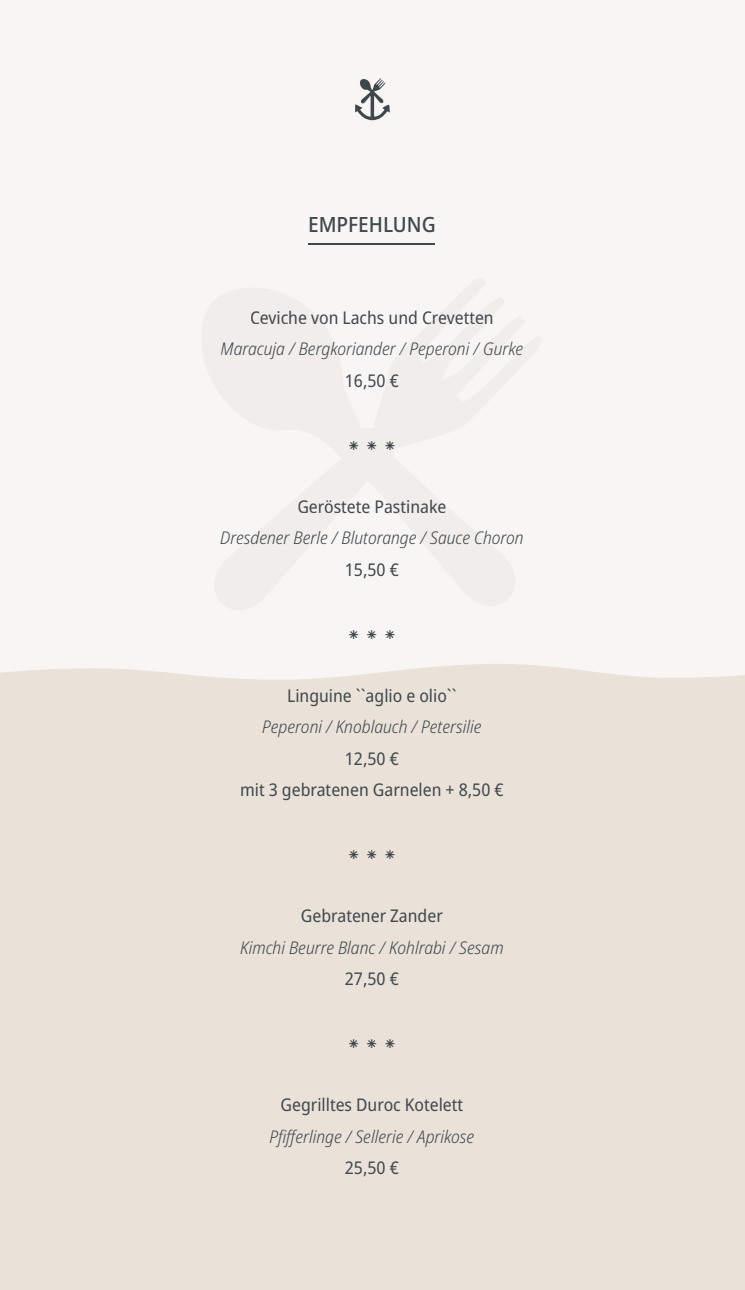
<style>
.page{position:relative;width:745px;height:1290px;background:#fff}
.page>*{position:absolute;margin:0;border:0;box-sizing:border-box;transform-origin:0 0}
.t1{font:500 semi-condensed 21px "Noto Sans";color:#41494e}
.t2{font:semi-condensed 17.5px/31.5px "Noto Sans";color:#41494e;text-align:center}
.t3{font:italic 300 semi-condensed 17.5px "Noto Sans";color:#41494e}
.t4{font:italic 300 semi-condensed 17.5px "Noto Sans";color:#40474b}
.t5{font:semi-condensed 17.5px "Noto Sans";color:#40474b}
</style>
<div class="page">
<div style="left:0;top:0;width:744px;height:1290px;background:#f8f6f4"></div>
<div style="left:0;top:664px;width:744px;height:626px;background:#eae2d9"></div>
<svg style="left:355px;top:78px;width:34px;height:42px"></svg>
<div style="left:349px;top:441px;width:45px;height:9px;background:#f1edea"></div>
<hr style="left:308px;top:244px;width:126px;height:1px;background:#41494e">
<p class="t1" style="left:308px;top:210px;width:129px">EMPFEHLUNG</p>
<p class="t5" style="left:250px;top:305px;width:245px">Ceviche von Lachs und Crevetten</p>
<p class="t4" style="left:220px;top:336px;width:304px">Maracuja / Bergkoriander / Peperoni / Gurke</p>
<p class="t5" style="left:344px;top:368px;width:55px">16,50 €</p>
<p class="t5" style="left:348px;top:431px;width:48px">⁕ ⁕ ⁕</p>
<p class="t5" style="left:297px;top:494px;width:150px">Geröstete Pastinake</p>
<p class="t4" style="left:220px;top:525px;width:305px">Dresdener Berle / Blutorange / Sauce Choron</p>
<p class="t2" style="left:344px;top:554px;width:55px">15,50 €</p>
<p class="t2" style="left:348px;top:617px;width:48px">⁕ ⁕ ⁕</p>
<p class="t2" style="left:287px;top:680px;width:171px">Linguine ``aglio e olio``</p>
<p class="t3" style="left:262px;top:714px;width:221px">Peperoni / Knoblauch / Petersilie</p>
<p class="t2" style="left:240px;top:743px;width:265px">12,50 €<br>mit 3 gebratenen Garnelen + 8,50 €</p>
<p class="t2" style="left:348px;top:838px;width:48px">⁕ ⁕ ⁕</p>
<p class="t2" style="left:301px;top:901px;width:143px">Gebratener Zander</p>
<p class="t3" style="left:240px;top:935px;width:265px">Kimchi Beurre Blanc / Kohlrabi / Sesam</p>
<p class="t2" style="left:344px;top:964px;width:55px">27,50 €</p>
<p class="t2" style="left:348px;top:1027px;width:48px">⁕ ⁕ ⁕</p>
<p class="t2" style="left:280px;top:1090px;width:184px">Gegrilltes Duroc Kotelett</p>
<p class="t3" style="left:269px;top:1124px;width:206px">Pfifferlinge / Sellerie / Aprikose</p>
<p class="t2" style="left:344px;top:1153px;width:55px">25,50 €</p>
</div>
